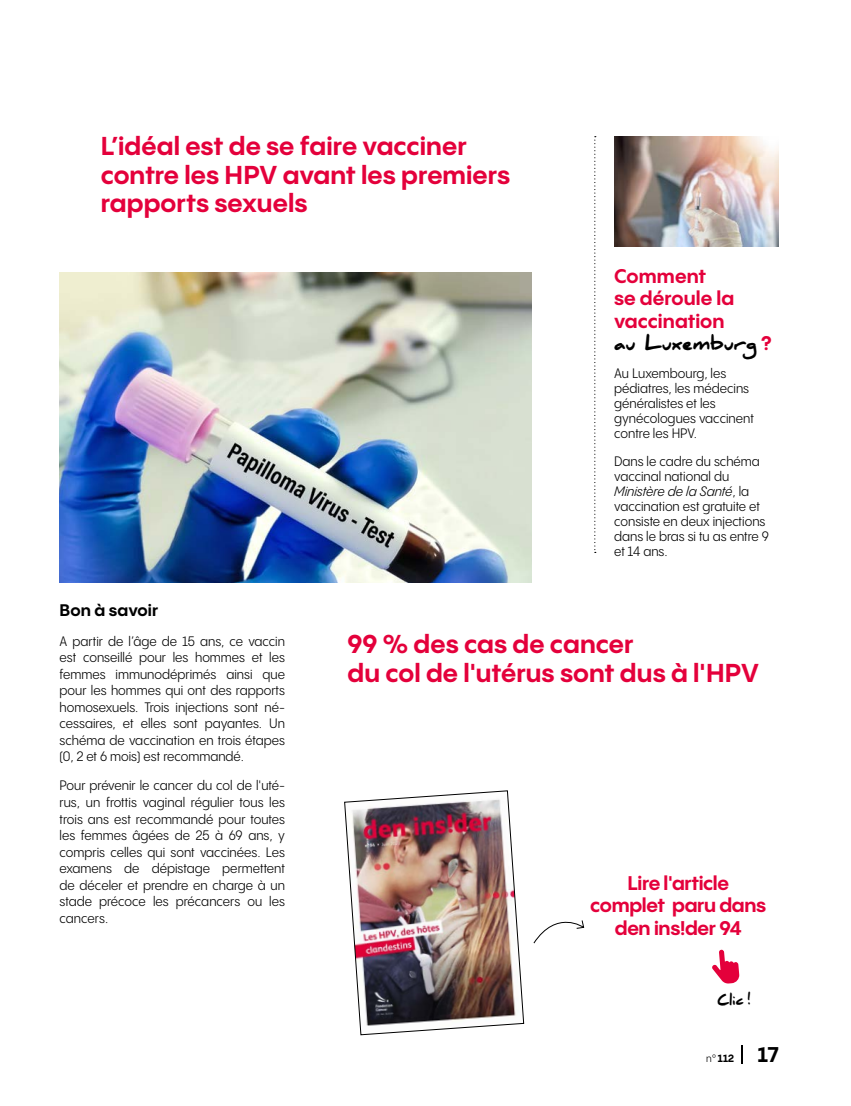
<style>
.page{position:relative;width:851px;height:1106px;background:#fff}
.page>*{position:absolute;margin:0;border:0;box-sizing:border-box;transform-origin:0 0}
.t1{font:700 25.5px/28.5px "PP Pangram Sans";color:#e4003b}
.t2{font:700 19.5px/22.5px "PP Pangram Sans";letter-spacing:-.015em;color:#e4003b;text-align:center}
.t3{font:700 19.5px/22.5px "PP Pangram Sans";letter-spacing:.005em;color:#e4003b}
.t4{font:900 18px "Daniel";letter-spacing:-.005em;color:#000}
.t5{font:700 16.5px "PP Pangram Sans";letter-spacing:.005em;color:#000}
.t6{font:13.5px/16.5px "PP Pangram Sans Compact";color:#000;text-align:justify}
.t7{font:900 13.5px "Daniel";color:#000}
.t8{font:700 10.5px "PP Pangram Sans";color:#000}
.s1{font-family:"PP Pangram Sans";font-weight:700;font-size:19.5px;color:#e4003b}
.s2{font-style:italic}
.s3{font-family:"PP Pangram Sans Compact";font-weight:400}
.s4{font-size:21px}
</style>
<div class="page">
<svg style="left:741px;top:1045px;width:1px;height:18px"></svg>
<img style="left:60px;top:272px;width:471px;height:311px">
<svg style="left:594px;top:136px;width:1px;height:417px"></svg>
<img style="left:614px;top:136px;width:164px;height:111px">
<img style="left:344px;top:790px;width:180px;height:245px">
<svg style="left:533px;top:920px;width:51px;height:24px"></svg>
<svg style="left:712px;top:949px;width:27px;height:34px"></svg>
<h1 class="t1" style="left:101px;top:131px;width:411px">L’idéal est de se faire vacciner contre les HPV avant les premiers rapports sexuels</h1>
<h2 class="t3" style="left:614px;top:264px;width:122px">Comment<br>se déroule la vaccination</h2>
<h3 class="t4" style="left:614px;top:333px;width:159px">au Luxemburg <span class="s1">?</span></h3>
<p class="t6" style="left:614px;top:365px;width:141px;line-height:15px;text-align:left">Au Luxembourg, les pédiatres, les médecins généralistes et les gynécologues vaccinent contre les HPV.</p>
<p class="t6" style="left:614px;top:453px;width:156px;line-height:15px;text-align:left">Dans le cadre du schéma vaccinal national du<br><span class="s2">Ministère de la Santé</span>, la vaccination est gratuite et consiste en deux injections dans le bras si tu as entre 9 et 14 ans.</p>
<p class="t5" style="left:60px;top:600px;width:100px">Bon à savoir</p>
<p class="t6" style="left:60px;top:632px;width:227px">A partir de l’âge de 15 ans, ce vaccin est conseillé pour les hommes et les femmes immunodéprimés ainsi que pour les hommes qui ont des rapports homosexuels. Trois injections sont né&shy;cessaires, et elles sont payantes. Un schéma de vaccination en trois étapes (0, 2 et 6 mois) est recommandé.</p>
<p class="t6" style="left:60px;top:777px;width:227px">Pour prévenir le cancer du col de l'uté&shy;rus, un frottis vaginal régulier tous les trois ans est recommandé pour toutes les femmes âgées de 25 à 69 ans, y compris celles qui sont vaccinées. Les examens de dépistage permettent de déceler et prendre en charge à un stade précoce les précancers ou les cancers.</p>
<h1 class="t1" style="left:347px;top:629px;width:413px">99 % des cas de cancer<br>du col de l'utérus sont dus à l'HPV</h1>
<h2 class="t2" style="left:590px;top:871px;width:177px">Lire l'article complet paru dans den ins!der 94</h2>
<p class="t7" style="left:716px;top:993px;width:36px;rotate:-4deg">Clic !</p>
<p class="t8" style="left:706px;top:1051px;width:74px"><span class="s3">n°</span> 112 <span class="s4">17</span></p>
</div>
